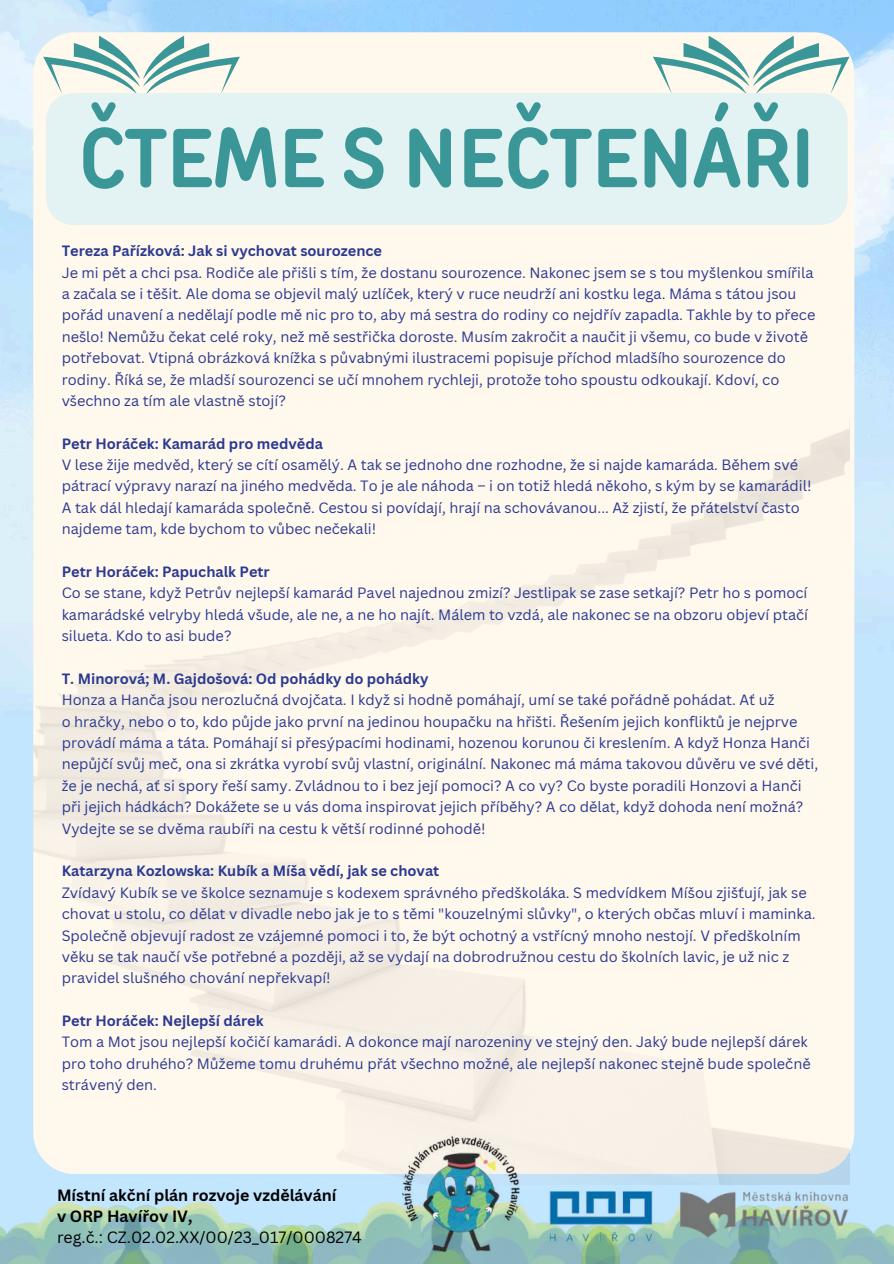
<style>
.page{position:relative;width:894px;height:1264px;background:#fff}
.page>*{position:absolute;margin:0;border:0;box-sizing:border-box;transform-origin:0 0}
.t1{font:700 83.25px "TT Rounds Condensed";color:#3a9697}
.t2{font:700 15.9px/21.5px "Canva Sans";color:#000}
.t3{font:15.9px "Canva Sans";color:#000}
.t4{font:14.55px/21.5px "Canva Sans";color:#2b3990}
.t5{font:700 14.55px "Canva Sans";color:#2b3990}
</style>
<div class="page">
<img style="left:0;top:362px;width:893px;height:840px">
<img style="left:0;top:0;width:893px;height:362px">
<div style="left:33px;top:32px;width:821px;height:1141px;background:#fff8ed"></div>
<img style="left:780px;top:1202px;width:113px;height:61px">
<img style="left:0;top:1202px;width:112px;height:61px">
<img style="left:312px;top:1202px;width:162px;height:61px">
<img style="left:581px;top:1243px;width:199px;height:20px">
<img style="left:112px;top:1202px;width:200px;height:61px">
<svg style="left:43px;top:36px;width:197px;height:58px;background:#caddd6"></svg>
<img style="left:674px;top:1184px;width:180px;height:59px">
<img style="left:525px;top:1184px;width:149px;height:66px">
<img style="left:33px;top:411px;width:816px;height:773px">
<img style="left:391px;top:1133px;width:134px;height:125px">
<svg style="left:652px;top:36px;width:197px;height:58px;background:#c9ddd6"></svg>
<div style="left:46px;top:93px;width:801px;height:132px;background:#e3f2f2;border-radius:27px"></div>
<h1 class="t1" style="left:79px;top:102px;width:737px">ČTEME S NEČTENÁŘI</h1>
<p class="t5" style="left:62px;top:242px;width:322px">Tereza Pařízková: Jak si vychovat sourozence</p>
<p class="t4" style="left:62px;top:261px;width:755px">Je mi pět a chci psa. Rodiče ale přišli s tím, že dostanu sourozence. Nakonec jsem se s tou myšlenkou smířila a začala se i těšit. Ale doma se objevil malý uzlíček, který v ruce neudrží ani kostku lega. Máma s tátou jsou pořád unavení a nedělají podle mě nic pro to, aby má sestra do rodiny co nejdřív zapadla. Takhle by to přece nešlo! Nemůžu čekat celé roky, než mě sestřička doroste. Musím zakročit a naučit ji všemu, co bude v životě potřebovat. Vtipná obrázková knížka s půvabnými ilustracemi popisuje příchod mladšího sourozence do rodiny. Říká se, že mladší sourozenci se učí mnohem rychleji, protože toho spoustu odkoukají. Kdoví, co všechno za tím ale vlastně stojí?</p>
<p class="t5" style="left:62px;top:434px;width:263px">Petr Horáček: Kamarád pro medvěda</p>
<p class="t4" style="left:62px;top:454px;width:751px">V lese žije medvěd, který se cítí osamělý. A tak se jednoho dne rozhodne, že si najde kamaráda. Během své pátrací výpravy narazí na jiného medvěda. To je ale náhoda – i on totiž hledá někoho, s kým by se kamarádil!<br>A tak dál hledají kamaráda společně. Cestou si povídají, hrají na schovávanou... Až zjistí, že přátelství často najdeme tam, kde bychom to vůbec nečekali!</p>
<p class="t5" style="left:62px;top:563px;width:209px">Petr Horáček: Papuchalk Petr</p>
<p class="t4" style="left:62px;top:582px;width:747px;text-align:justify">Co se stane, když Petrův nejlepší kamarád Pavel najednou zmizí? Jestlipak se zase setkají? Petr ho s pomocí kamarádské velryby hledá všude, ale ne, a ne ho najít. Málem to vzdá, ale nakonec se na obzoru objeví ptačí silueta. Kdo to asi bude?</p>
<p class="t5" style="left:62px;top:670px;width:368px">T. Minorová; M. Gajdošová: Od pohádky do pohádky</p>
<p class="t4" style="left:62px;top:689px;width:757px">Honza a Hanča jsou nerozlučná dvojčata. I když si hodně pomáhají, umí se také pořádně pohádat. Ať už<br>o hračky, nebo o to, kdo půjde jako první na jedinou houpačku na hřišti. Řešením jejich konfliktů je nejprve provádí máma a táta. Pomáhají si přesýpacími hodinami, hozenou korunou či kreslením. A když Honza Hanči nepůjčí svůj meč, ona si zkrátka vyrobí svůj vlastní, originální. Nakonec má máma takovou důvěru ve své děti, že je nechá, ať si spory řeší samy. Zvládnou to i bez její pomoci? A co vy? Co byste poradili Honzovi a Hanči při jejich hádkách? Dokážete se u vás doma inspirovat jejich příběhy? A co dělat, když dohoda není možná?<br>Vydejte se se dvěma raubíři na cestu k větší rodinné pohodě!</p>
<p class="t5" style="left:62px;top:862px;width:379px">Katarzyna Kozlowska: Kubík a Míša vědí, jak se chovat</p>
<p class="t4" style="left:62px;top:881px;width:755px">Zvídavý Kubík se ve školce seznamuje s kodexem správného předškoláka. S medvídkem Míšou zjišťují, jak se chovat u stolu, co dělat v divadle nebo jak je to s těmi "kouzelnými slůvky", o kterých občas mluví i maminka.<br>Společně objevují radost ze vzájemné pomoci i to, že být ochotný a vstřícný mnoho nestojí. V předškolním věku se tak naučí vše potřebné a později, až se vydají na dobrodružnou cestu do školních lavic, je už nic z pravidel slušného chování nepřekvapí!</p>
<p class="t5" style="left:62px;top:1012px;width:203px">Petr Horáček: Nejlepší dárek</p>
<p class="t4" style="left:62px;top:1031px;width:750px">Tom a Mot jsou nejlepší kočičí kamarádi. A dokonce mají narozeniny ve stejný den. Jaký bude nejlepší dárek pro toho druhého? Můžeme tomu druhému přát všechno možné, ale nejlepší nakonec stejně bude společně strávený den.</p>
<p class="t2" style="left:57px;top:1184px;width:281px">Místní akční plán rozvoje vzdělávání v ORP Havířov IV,</p>
<p class="t3" style="left:57px;top:1228px;width:306px">reg.č.: CZ.02.02.XX/00/23_017/0008274</p>
</div>
